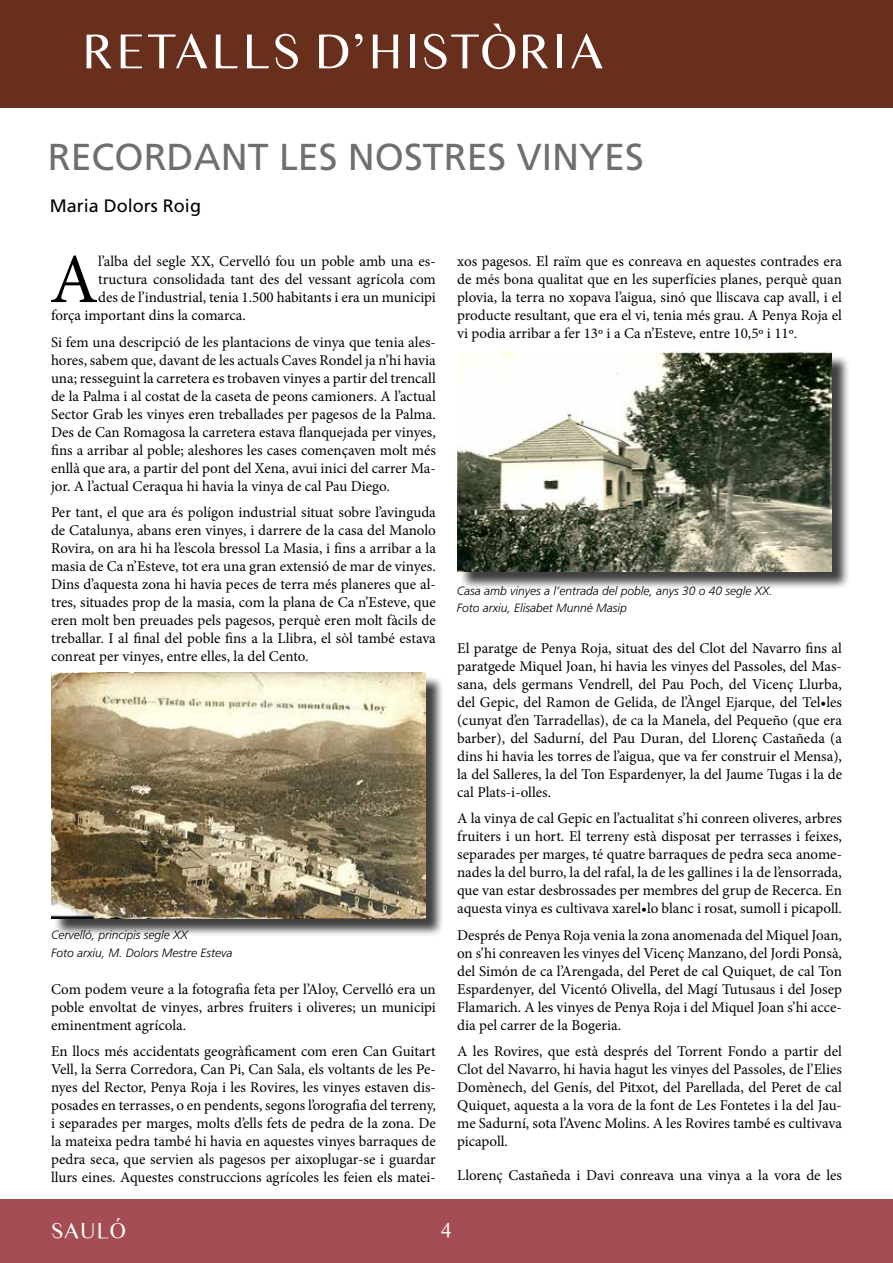
<style>
.page{position:relative;width:893px;height:1263px;background:#fff}
.page>*{position:absolute;margin:0;border:0;box-sizing:border-box;transform-origin:0 0}
.t1{font:70.35px "Minion Pro";color:#000}
.t2{font:51px "Times Sans Serif";color:#fff}
.t3{font:37.5px "Frutiger LT Std";color:#706f6f}
.t4{font:22.5px "Times Sans Serif";color:#fff}
.t5{font:21px "Times Sans Serif";color:#fff}
.t6{font:18px "Frutiger LT Std";color:#000}
.t7{font:15px/18px "Minion Pro";color:#000;text-align:justify}
.t8{font:italic 300 12px/17.5px "Frutiger LT Std";color:#000}
</style>
<div class="page">
<div style="left:0;top:1199px;width:893px;height:64px;background:#a44d54"></div>
<div style="left:0;top:0;width:893px;height:107px;background:#682f1c"></div>
<div style="left:53px;top:675px;width:391px;height:261px;background:#000;opacity:.75"></div>
<img style="left:51px;top:673px;width:374px;height:245px">
<div style="left:459px;top:354px;width:391px;height:236px;background:#000;opacity:.75"></div>
<img style="left:457px;top:352px;width:374px;height:219px">
<h2 class="t2" style="left:81px;top:17px;width:526px">RETALLS D’HISTÒRIA</h2>
<h3 class="t3" style="left:48px;top:135px;width:597px">RECORDANT LES NOSTRES VINYES</h3>
<p class="t6" style="left:50px;top:195px;width:153px">Maria Dolors Roig</p>
<h1 class="t1" style="left:50px;top:232px;width:50px">A</h1>
<p class="t7" style="left:98px;top:252px;width:339px">l’alba del segle XX, Cervelló fou un poble amb una es-</p>
<p class="t7" style="left:457px;top:252px;width:386px">xos pagesos. El raïm que es conreava en aquestes contrades era de més bona qualitat que en les superfícies planes, perquè quan plovia, la terra no xopava l’aigua, sinó que lliscava cap avall, i el producte resultant, que era el vi, tenia més grau. A Penya Roja el vi podia arribar a fer 13º i a Ca n’Esteve, entre 10,5º i 11º.</p>
<p class="t7" style="left:98px;top:270px;width:339px">tructura consolidada tant des del vessant agrícola com</p>
<p class="t7" style="left:98px;top:288px;width:339px">des de l’industrial, tenia 1.500 habitants i era un municipi</p>
<p class="t7" style="left:51px;top:306px;width:196px">força important dins la comarca.</p>
<p class="t7" style="left:51px;top:333px;width:386px">Si fem una descripció de les plantacions de vinya que tenia ales&shy;hores, sabem que, davant de les actuals Caves Rondel ja n’hi havia una; resseguint la carretera es trobaven vinyes a partir del trencall de la Palma i al costat de la caseta de peons camioners. A l’actual Sector Grab les vinyes eren treballades per pagesos de la Palma.<br>Des de Can Romagosa la carretera estava flanquejada per vinyes, fins a arribar al poble; aleshores les cases començaven molt més enllà que ara, a partir del pont del Xena, avui inici del carrer Ma&shy;jor. A l’actual Ceraqua hi havia la vinya de cal Pau Diego.</p>
<p class="t7" style="left:51px;top:503px;width:386px">Per tant, el que ara és polígon industrial situat sobre l’avinguda de Catalunya, abans eren vinyes, i darrere de la casa del Manolo Rovira, on ara hi ha l’escola bressol La Masia, i fins a arribar a la masia de Ca n’Esteve, tot era una gran extensió de mar de vinyes.<br>Dins d’aquesta zona hi havia peces de terra més planeres que al&shy;tres, situades prop de la masia, com la plana de Ca n’Esteve, que eren molt ben preuades pels pagesos, perquè eren molt fàcils de treballar. I al final del poble fins a la Llibra, el sòl també estava conreat per vinyes, entre elles, la del Cento.</p>
<p class="t8" style="left:457px;top:582px;width:318px">Casa amb vinyes a l’entrada del poble, anys 30 o 40 segle XX.<br>Foto arxiu, Elisabet Munné Masip</p>
<p class="t7" style="left:457px;top:639px;width:386px">El paratge de Penya Roja, situat des del Clot del Navarro fins al paratgede Miquel Joan, hi havia les vinyes del Passoles, del Mas&shy;sana, dels germans Vendrell, del Pau Poch, del Vicenç Llurba, del Gepic, del Ramon de Gelida, de l’Àngel Ejarque, del Tel•les (cunyat d’en Tarradellas), de ca la Manela, del Pequeño (que era barber), del Sadurní, del Pau Duran, del Llorenç Castañeda (a dins hi havia les torres de l’aigua, que va fer construir el Mensa), la del Salleres, la del Ton Espardenyer, la del Jaume Tugas i la de cal Plats-i-olles.</p>
<p class="t7" style="left:457px;top:809px;width:386px">A la vinya de cal Gepic en l’actualitat s’hi conreen oliveres, arbres fruiters i un hort. El terreny està disposat per terrasses i feixes, separades per marges, té quatre barraques de pedra seca anome&shy;nades la del burro, la del rafal, la de les gallines i la de l’ensorrada, que van estar desbrossades per membres del grup de Recerca. En aquesta vinya es cultivava xarel•lo blanc i rosat, sumoll i picapoll.</p>
<p class="t7" style="left:457px;top:926px;width:386px">Després de Penya Roja venia la zona anomenada del Miquel Joan, on s’hi conreaven les vinyes del Vicenç Manzano, del Jordi Ponsà, del Simón de ca l’Arengada, del Peret de cal Quiquet, de cal Ton Espardenyer, del Vicentó Olivella, del Magí Tutusaus i del Josep Flamarich. A les vinyes de Penya Roja i del Miquel Joan s’hi acce&shy;dia pel carrer de la Bogeria.</p>
<p class="t7" style="left:457px;top:1042px;width:386px">A les Rovires, que està després del Torrent Fondo a partir del Clot del Navarro, hi havia hagut les vinyes del Passoles, de l’Elies Domènech, del Genís, del Pitxot, del Parellada, del Peret de cal Quiquet, aquesta a la vora de la font de Les Fontetes i la del Jau&shy;me Sadurní, sota l’Avenc Molins. A les Rovires també es cultivava picapoll.</p>
<p class="t7" style="left:457px;top:1166px;width:386px">Llorenç Castañeda i Davi conreava una vinya a la vora de les</p>
<p class="t8" style="left:51px;top:926px;width:183px">Cervelló, principis segle XX<br>Foto arxiu, M. Dolors Mestre Esteva</p>
<p class="t7" style="left:51px;top:980px;width:386px">Com podem veure a la fotografia feta per l’Aloy, Cervelló era un poble envoltat de vinyes, arbres fruiters i oliveres; un municipi eminentment agrícola.</p>
<p class="t7" style="left:51px;top:1042px;width:386px">En llocs més accidentats geogràficament com eren Can Guitart Vell, la Serra Corredora, Can Pi, Can Sala, els voltants de les Pe&shy;nyes del Rector, Penya Roja i les Rovires, les vinyes estaven dis&shy;posades en terrasses, o en pendents, segons l’orografia del terreny, i separades per marges, molts d’ells fets de pedra de la zona. De la mateixa pedra també hi havia en aquestes vinyes barraques de pedra seca, que servien als pagesos per aixoplugar-se i guardar llurs eines. Aquestes construccions agrícoles les feien els matei-</p>
<h3 class="t4" style="left:51px;top:1215px;width:76px">SAULÓ</h3>
<h3 class="t5" style="left:441px;top:1216px;width:12px">4</h3>
</div>
